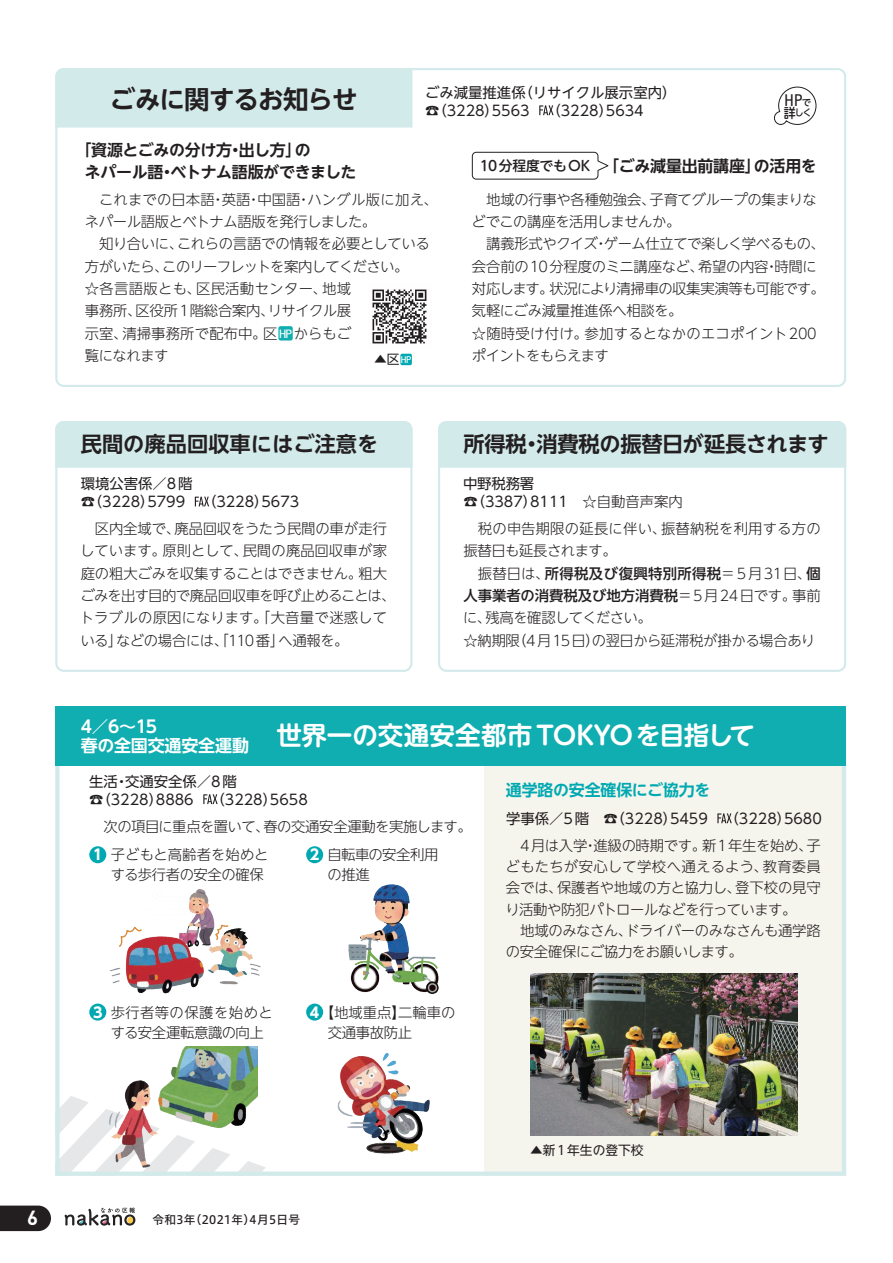
<style>
.page{position:relative;width:893px;height:1263px;background:#fff}
.page>*{position:absolute;margin:0;border:0;box-sizing:border-box;transform-origin:0 0}
.t1{font:700 25.5px "UD Shin M Go Pr 6 N De";letter-spacing:-.01em;color:#fff}
._2_見出し{font:700 25.5px "UD Shin Go NT Pr 6 N De";letter-spacing:-.035em;color:#231f20}
.t2{font:700 21.3px "UD Shin Go NT Pr 6 N De";letter-spacing:-.005em;color:#231f20}
.t3{font:700 20.25px "DIN";color:#fff}
.t4{font:700 16.95px "UD Shin Go NT Pr 6 N De";letter-spacing:-.01em;color:#fff}
.t5{font:condensed 16.2px "Univers";color:#231f20}
.本文{font:700 15.9px "UD Shin Go NT Pr 6 N De";letter-spacing:-.02em;color:#231f20}
.本文-2{font:700 15.9px "UD Shin Go NT Pr 6 N De";letter-spacing:-.01em;color:#00a9b1}
.本文-3{font:300 14.4px/22.4px "UD Shin Go NT Pr 6 N";letter-spacing:-.025em;color:#231f20}
.本文_1字下げ{font:300 14.4px/22.4px "UD Shin Go NT Pr 6 N";letter-spacing:-.015em;color:#231f20}
.問い合わせ_共通{font:14.4px "UD Shin Go NT Pr 6 N";color:#231f20}
.本文-4{font:300 14.4px/22.4px "UD Shin Go NT Pr 6 N";letter-spacing:.005em;color:#231f20}
.本文_1字下げ-2{font:300 14.4px/22.4px "UD Shin Go NT Pr 6 N";letter-spacing:.01em;color:#231f20}
.本文-5{font:300 14.4px/20.2px "UD Shin Go NT Pr 6 N";letter-spacing:-.005em;color:#231f20}
.本文-6{font:700 14.4px "UD Shin Go NT Pr 6 N";color:#fff}
.本文-7{font:500 13.8px "UD Shin M Go Pr 6 N";letter-spacing:-.015em;color:#231f20}
.t6{font:12.75px "UD Shin Go NT Pr 6 N";color:#231f20}
.t7{font:11.7px "Hiragino UD Sans F Std W5";letter-spacing:.025em;color:#231f20}
.t8{font:condensed 11.7px "Univers";color:#fff;scale:1.11 1}
.t9{font:500 9.3px "UD Shin M Go Pr 6 N";color:#231f20;scale:.93 1}
.t10{font:condensed 9.3px "Univers";color:#fff;scale:1.11 1}
.s1{font-family:"UD Shin M Go Pr 6 N";font-weight:500;font-stretch:normal;font-size:9.3px}
.s2{font-size:13.35px}
.s3{font-weight:300}
.s4{font-weight:500}
.s5{font-weight:700;color:#fff}
</style>
<div class="page">
<svg style="left:0;top:1205px;width:51px;height:26px"></svg>
<svg style="left:65px;top:1207px;width:70px;height:18px"></svg>
<div style="left:55px;top:68px;width:791px;height:319px;border:2px solid #d3eaeb;border-radius:7px"></div>
<div style="left:55px;top:68px;width:357px;height:60px;background:#d3eaeb"></div>
<div style="left:278px;top:326px;width:15px;height:14px;background:#10aeb1;border-radius:2px"></div>
<svg style="left:539px;top:105px;width:15px;height:10px"></svg>
<div style="left:485px;top:763px;width:357px;height:413px;background:#f5f4ed"></div>
<svg style="left:60px;top:1096px;width:206px;height:75px"></svg>
<div style="left:55px;top:719px;width:791px;height:457px;border:4px solid #d3eaeb"></div>
<div style="left:55px;top:706px;width:791px;height:59px;background:#10aeb1"></div>
<svg style="left:203px;top:794px;width:15px;height:10px"></svg>
<div style="left:89px;top:846px;width:17px;height:17px;background:#00a9b1;border-radius:50%"></div>
<img style="left:110px;top:889px;width:151px;height:105px">
<img style="left:348px;top:884px;width:91px;height:110px">
<div style="left:306px;top:846px;width:17px;height:17px;background:#00a9b1;border-radius:50%"></div>
<div style="left:306px;top:1003px;width:17px;height:17px;background:#00a9b1;border-radius:50%"></div>
<img style="left:337px;top:1053px;width:93px;height:101px">
<div style="left:89px;top:1003px;width:17px;height:17px;background:#00a9b1;border-radius:50%"></div>
<img style="left:104px;top:1047px;width:154px;height:128px">
<img style="left:530px;top:974px;width:268px;height:161px">
<svg style="left:717px;top:813px;width:15px;height:10px"></svg>
<svg style="left:774px;top:86px;width:43px;height:39px"></svg>
<img style="left:372px;top:289px;width:55px;height:55px">
<div style="left:400px;top:354px;width:12px;height:11px;background:#00a9b1;border-radius:2px"></div>
<svg style="left:472px;top:152px;width:137px;height:28px"></svg>
<div style="left:55px;top:421px;width:357px;height:251px;border:2px solid #d3eaeb;border-radius:7px"></div>
<div style="left:55px;top:421px;width:357px;height:47px;background:#d3eaeb"></div>
<svg style="left:195px;top:497px;width:14px;height:9px"></svg>
<div style="left:438px;top:421px;width:408px;height:251px;border:2px solid #d3eaeb;border-radius:7px"></div>
<div style="left:438px;top:421px;width:408px;height:47px;background:#d3eaeb"></div>
<p class="_2_見出し" style="left:110px;top:79px;width:249px">ごみに関するお知らせ</p>
<p class="本文" style="left:76px;top:137px;width:237px">「資源とごみの分け方・出し方」の</p>
<p class="本文" style="left:85px;top:159px;width:273px">ネパール語・ベトナム語版ができました</p>
<p class="問い合わせ_共通" style="left:425px;top:81px;width:253px">ごみ減量推進係（リサイクル展示室内）</p>
<p class="問い合わせ_共通" style="left:425px;top:99px;width:220px">☎（3228）5563 （3228）5634</p>
<p class="t5" style="left:784px;top:90px;width:29px">HP<span class="s1">で</span></p>
<p class="t9" style="left:784px;top:105px;width:31px"><span class="s2">詳</span>しく</p>
<p class="本文-7" style="left:480px;top:154px;width:112px">10分程度でもOK</p>
<p class="本文" style="left:603px;top:153px;width:215px">「ごみ減量出前講座」の活用を</p>
<p class="本文-3" style="left:85px;top:188px;width:355px;text-indent:14px">これまでの日本語・英語・中国語・ハングル版に加え、ネパール語版とベトナム語版を発行しました。</p>
<p class="本文-3" style="left:85px;top:232px;width:346px;text-indent:14px">知り合いに、これらの言語での情報を必要としている方がいたら、このリーフレットを案内してください。</p>
<p class="本文-3" style="left:85px;top:277px;width:268px;text-align:justify">☆各言語版とも、区民活動センター、地域事務所、区役所1階総合案内、リサイクル展示室、清掃事務所で配布中。区</p>
<p class="t8" style="left:279px;top:326px;width:14px">HP</p>
<p class="本文-3" style="left:294px;top:322px;width:59px">からもご</p>
<p class="本文-3" style="left:85px;top:344px;width:85px">覧になれます</p>
<p class="t6" style="left:374px;top:349px;width:27px">▲区</p>
<p class="t10" style="left:401px;top:354px;width:11px">HP</p>
<p class="t2" style="left:81px;top:427px;width:299px">民間の廃品回収車にはご注意を</p>
<p class="問い合わせ_共通" style="left:81px;top:472px;width:128px">環境公害係／8階　</p>
<p class="問い合わせ_共通" style="left:81px;top:490px;width:220px">☎（3228）5799 （3228）5673</p>
<p class="本文_1字下げ" style="left:80px;top:517px;width:317px;text-indent:15px">区内全域で、廃品回収をうたう民間の車が走行しています。原則として、民間の廃品回収車が家庭の粗大ごみを収集することはできません。粗大ごみを出す目的で廃品回収車を呼び止めることは、トラブルの原因になります。「大音量で迷惑している」などの場合には、「110番」へ通報を。</p>
<p class="本文-3" style="left:472px;top:188px;width:347px;text-indent:15px">地域の行事や各種勉強会、子育てグループの集まりなどでこの講座を活用しませんか。</p>
<p class="本文-3" style="left:472px;top:232px;width:355px;text-indent:14px">講義形式やクイズ・ゲーム仕立てで楽しく学べるもの、会合前の10分程度のミニ講座など、希望の内容・時間に対応します。状況により清掃車の収集実演等も可能です。気軽にごみ減量推進係へ相談を。</p>
<p class="本文-4" style="left:472px;top:322px;width:346px">☆随時受け付け。参加するとなかのエコポイント200ポイントをもらえます</p>
<p class="t2" style="left:463px;top:427px;width:367px">所得税・消費税の振替日が延長されます</p>
<p class="問い合わせ_共通" style="left:463px;top:472px;width:87px">中野税務署　</p>
<p class="問い合わせ_共通" style="left:463px;top:490px;width:221px">☎（3387）8111<span class="s3">　☆自動音声案内</span></p>
<p class="本文_1字下げ-2" style="left:463px;top:517px;width:359px;text-indent:14px">税の申告期限の延長に伴い、振替納税を利用する方の振替日も延長されます。</p>
<p class="本文_1字下げ" style="left:463px;top:562px;width:359px;text-align:justify;text-indent:15px">振替日は、<span class="s4">所得税及び復興特別所得税</span>＝5月31日、<span class="s4">個人事業者の消費税及び地方消費税</span>＝5月24日です。事前に、残高を確認してください。　</p>
<p class="本文_1字下げ" style="left:463px;top:628px;width:353px">☆納期限（4月15日）の翌日から延滞税が掛かる場合あり</p>
<p class="t4" style="left:81px;top:712px;width:95px">4／6～15　</p>
<p class="t4" style="left:81px;top:731px;width:170px">春の全国交通安全運動</p>
<p class="t1" style="left:276px;top:714px;width:480px">世界一の交通安全都市 TOKYOを目指して</p>
<p class="問い合わせ_共通" style="left:89px;top:769px;width:149px">生活・交通安全係／8階</p>
<p class="問い合わせ_共通" style="left:89px;top:787px;width:220px">☎（3228）8886 （3228）5658</p>
<p class="本文-3" style="left:103px;top:815px;width:370px">次の項目に重点を置いて、春の交通安全運動を実施します。</p>
<p class="本文-6" style="left:93px;top:843px;width:11px">1</p>
<p class="本文-3" style="left:111px;top:844px;width:159px;line-height:20.2px">子どもと高齢者を始めとする歩行者の安全の確保</p>
<p class="本文-6" style="left:310px;top:843px;width:11px">2</p>
<p class="本文-3" style="left:327px;top:844px;width:112px;line-height:20.2px">自転車の安全利用の推進</p>
<p class="本文-6" style="left:93px;top:1000px;width:11px">3</p>
<p class="本文-5" style="left:111px;top:1001px;width:163px">歩行者等の保護を始めとする安全運転意識の向上</p>
<p class="本文-5" style="left:310px;top:1001px;width:147px"><span class="s5">4</span>【地域重点】二輪車の</p>
<p class="本文-3" style="left:328px;top:1020px;width:86px">交通事故防止</p>
<h3 class="t3" style="left:27px;top:1205px;width:12px">6</h3>
<p class="t7" style="left:152px;top:1211px;width:149px">令和3年（2021年）4月5日号</p>
<p class="本文-2" style="left:506px;top:777px;width:206px">通学路の安全確保にご協力を</p>
<p class="問い合わせ_共通" style="left:506px;top:807px;width:317px">学事係／5階　☎（3228）5459 （3228）5680</p>
<p class="本文-3" style="left:505px;top:834px;width:317px;line-height:21.3px;text-align:justify;text-indent:15px">4月は入学・進級の時期です。新1年生を始め、子どもたちが安心して学校へ通えるよう、教育委員会では、保護者や地域の方と協力し、登下校の見守り活動や防犯パトロールなどを行っています。</p>
<p class="本文-3" style="left:506px;top:919px;width:316px;line-height:21.3px;text-indent:14px">地域のみなさん、ドライバーのみなさんも通学路の安全確保にご協力をお願いします。</p>
<p class="t6" style="left:530px;top:1140px;width:115px">▲新1年生の登下校</p>
</div>
